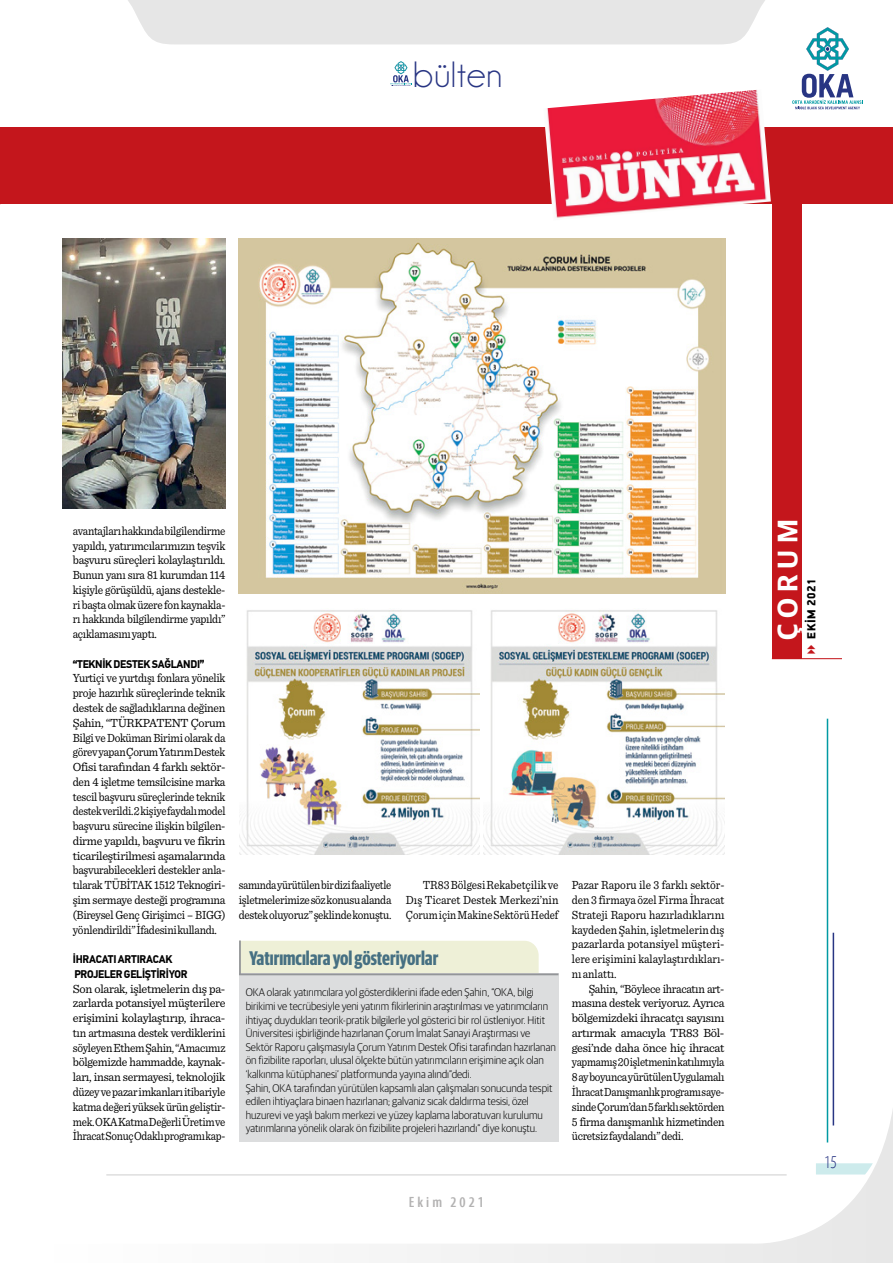
<style>
.page{position:relative;width:893px;height:1263px;background:#fff}
.page>*{position:absolute;margin:0;border:0;box-sizing:border-box;transform-origin:0 0}
.t1{font:36.9px "Champagne&Limousines";letter-spacing:.02em;color:#283583}
.t2{font:600 28.35px "Guardian Sans";letter-spacing:.22em;color:#fff}
.t3{font:700 19.8px "Guardian Sans X Cond";color:#467082;scale:.95 1}
.t4{font:300 condensed 18px "Myriad Pro";color:#283583}
.t5{font:600 condensed 15px "Myriad Pro";letter-spacing:.2em;color:#b3b2b2}
.t6{font:12.3px/14.7px "Sentinel";letter-spacing:-.025em;color:#000;text-align:justify;scale:.91 1}
.t7{font:12.3px/14.7px "Sentinel";letter-spacing:-.025em;color:#000;text-align:justify}
.t8{font:12.3px/14.7px "Sentinel";letter-spacing:-.025em;color:#000;text-align:justify;scale:.9 1}
.t9{font:12.3px/14.7px "Sentinel";letter-spacing:-.025em;color:#000;text-align:justify;scale:.92 1}
.t10{font:12.3px/14.7px "Sentinel";letter-spacing:-.025em;color:#000;text-align:justify;scale:.87 1}
.t11{font:900 11.85px "PF Din Display Pro";letter-spacing:.05em;color:#000}
.t12{font:300 11.1px/13.6px "Guardian Sans";color:#000;scale:.95 1}
.t13{font:700 11.1px/14.7px "PF Din Text Pro";letter-spacing:-.025em;color:#000;scale:.94 1}
</style>
<div class="page">
<svg style="left:106px;top:1053px;width:787px;height:210px"></svg>
<svg style="left:816px;top:1163px;width:57px;height:11px"></svg>
<hr style="left:827px;top:719px;width:1px;height:423px;background:#009aa3">
<hr style="left:833px;top:933px;width:1px;height:192px;background:#283583">
<hr style="left:106px;top:1174px;width:681px;height:1px;background:#000">
<svg style="left:128px;top:0;width:735px;height:109px"></svg>
<div style="left:772px;top:191px;width:30px;height:467px;background:#c4161c"></div>
<hr style="left:772px;top:658px;width:69px;height:1px;background:#c4161c">
<img style="left:238px;top:239px;width:488px;height:355px">
<div style="left:241px;top:941px;width:298px;height:32px;background:#eef0d7"></div>
<div style="left:239px;top:973px;width:319px;height:169px;background:#dcddde"></div>
<hr style="left:239px;top:973px;width:319px;height:2px;background:#939598">
<hr style="left:239px;top:940px;width:2px;height:35px;background:#939598">
<img style="left:239px;top:610px;width:241px;height:244px">
<img style="left:484px;top:610px;width:240px;height:244px">
<img style="left:63px;top:239px;width:163px;height:270px">
<div style="left:0;top:128px;width:893px;height:76px;background:#c4161c"></div>
<img style="left:543px;top:89px;width:228px;height:130px">
<h1 class="t1" style="left:413px;top:56px;width:91px">bülten</h1>
<p class="t8" style="left:73px;top:522px;width:171px">avantajları hakkında bilgilendirme yapıldı, yatırımcılarımızın teşvik başvuru süreçleri kolaylaştırıldı.<br>Bunun yanı sıra 81 kurumdan 114 kişiyle görüşüldü, ajans destekle&shy;ri başta olmak üzere fon kaynakla&shy;rı hakkında bilgilendirme yapıldı” açıklamasını yaptı.</p>
<p class="t13" style="left:73px;top:657px;width:142px">“TEKNIK DESTEK SAĞLANDI”</p>
<p class="t6" style="left:73px;top:670px;width:169px">Yurtiçi ve yurtdışı fonlara yönelik proje hazırlık süreçlerinde teknik destek de sağladıklarına değinen Şahin, “TÜRKPATENT Çorum Bilgi ve Doküman Birimi olarak da görev yapan Çorum Yatırım Destek Ofisi tarafından 4 farklı sektör&shy;den 4 işletme temsilcisine marka tescil başvuru süreçlerinde teknik destek verildi. 2 kişiye faydalı model başvuru sürecine ilişkin bilgilen&shy;dirme yapıldı, başvuru ve fikrin ticarileştirilmesi aşamalarında başvurabilecekleri destekler anla&shy;tılarak TÜBİTAK 1512 Teknogiri&shy;şim sermaye desteği programına (Bireysel Genç Girişimci – BIGG) yönlendirildi” İfadesini kullandı.</p>
<p class="t13" style="left:73px;top:952px;width:124px">IHRACATI ARTIRACAK<br>PROJELER GELIŞTIRIYOR</p>
<p class="t7" style="left:73px;top:980px;width:154px">Son olarak, işletmelerin dış pa&shy;zarlarda potansiyel müşterilere erişimini kolaylaştırıp, ihraca&shy;tın artmasına destek verdiklerini söyleyen Ethem Şahin, “Amacımız bölgemizde hammadde, kaynak&shy;ları, insan sermayesi, teknolojik düzey ve pazar imkanları itibariyle katma değeri yüksek ürün geliştir&shy;mek. OKA Katma Değerli Üretim ve İhracat Sonuç Odaklı programı kap-</p>
<p class="t10" style="left:239px;top:877px;width:177px">samında yürütülen bir dizi faaliyetle işletmelerimize söz konusu alanda destek oluyoruz” şeklinde konuştu.</p>
<p class="t8" style="left:406px;top:877px;width:171px;text-indent:17px">TR83 Bölgesi Rekabetçilik ve Dış Ticaret Destek Merkezi’nin Çorum için Makine Sektörü Hedef</p>
<h3 class="t3" style="left:249px;top:944px;width:201px">Yatırımcılara yol gösteriyorlar</h3>
<p class="t12" style="left:246px;top:985px;width:328px">OKA olarak yatırımcılara yol gösterdiklerini ifade eden Şahin, “OKA, bilgi birikimi ve tecrübesiyle yeni yatırım fikirlerinin araştırılması ve yatırımcıların ihtiyaç duydukları teorik-pratik bilgilerle yol gösterici bir rol üstleniyor. Hitit Üniversitesi işbirliğinde hazırlanan Çorum İmalat Sanayi Araştırması ve Sektör Raporu çalışmasıyla Çorum Yatırım Destek Ofisi tarafından hazırlanan ön fizibilite raporları, ulusal ölçekte bütün yatırımcıların erişimine açık olan ‘kalkınma kütüphanesi’ platformunda yayına alındı”dedi.<br>Şahin, OKA tarafından yürütülen kapsamlı alan çalışmaları sonucunda tespit edilen ihtiyaçlara binaen hazırlanan; galvaniz sıcak daldırma tesisi, özel huzurevi ve yaşlı bakım merkezi ve yüzey kaplama laboratuvarı kurulumu yatırımlarına yönelik olarak ön fizibilite projeleri hazırlandı” diye konuştu.</p>
<p class="t6" style="left:572px;top:877px;width:169px">Pazar Raporu ile 3 farklı sektör&shy;den 3 firmaya özel Firma İhracat Strateji Raporu hazırladıklarını kaydeden Şahin, işletmelerin dış pazarlarda potansiyel müşteri&shy;lere erişimini kalaylaştırdıkları&shy;nı anlattı.</p>
<p class="t9" style="left:572px;top:980px;width:167px;text-indent:17px">Şahin, “Böylece ihracatın art&shy;masına destek veriyoruz. Ayrıca bölgemizdeki ihracatçı sayısını artırmak amacıyla TR83 Böl&shy;gesi’nde daha önce hiç ihracat yapmamış 20 işletmenin katılımıyla 8 ay boyunca yürütülen Uygulamalı İhracat Danışmanlık programı saye&shy;sinde Çorum’dan 5 farklı sektörden 5 firma danışmanlık hizmetinden ücretsiz faydalandı” dedi.</p>
<h3 class="t5" style="left:409px;top:1194px;width:77px">Ekim 2021</h3>
<h2 class="t2" style="left:767px;top:640px;width:122px;rotate:-90deg">ÇORUM</h2>
<p class="t11" style="left:804px;top:639px;width:62px;rotate:-90deg">EKİM 2021</p>
<h3 class="t4" style="left:824px;top:1153px;width:14px">15</h3>
</div>
